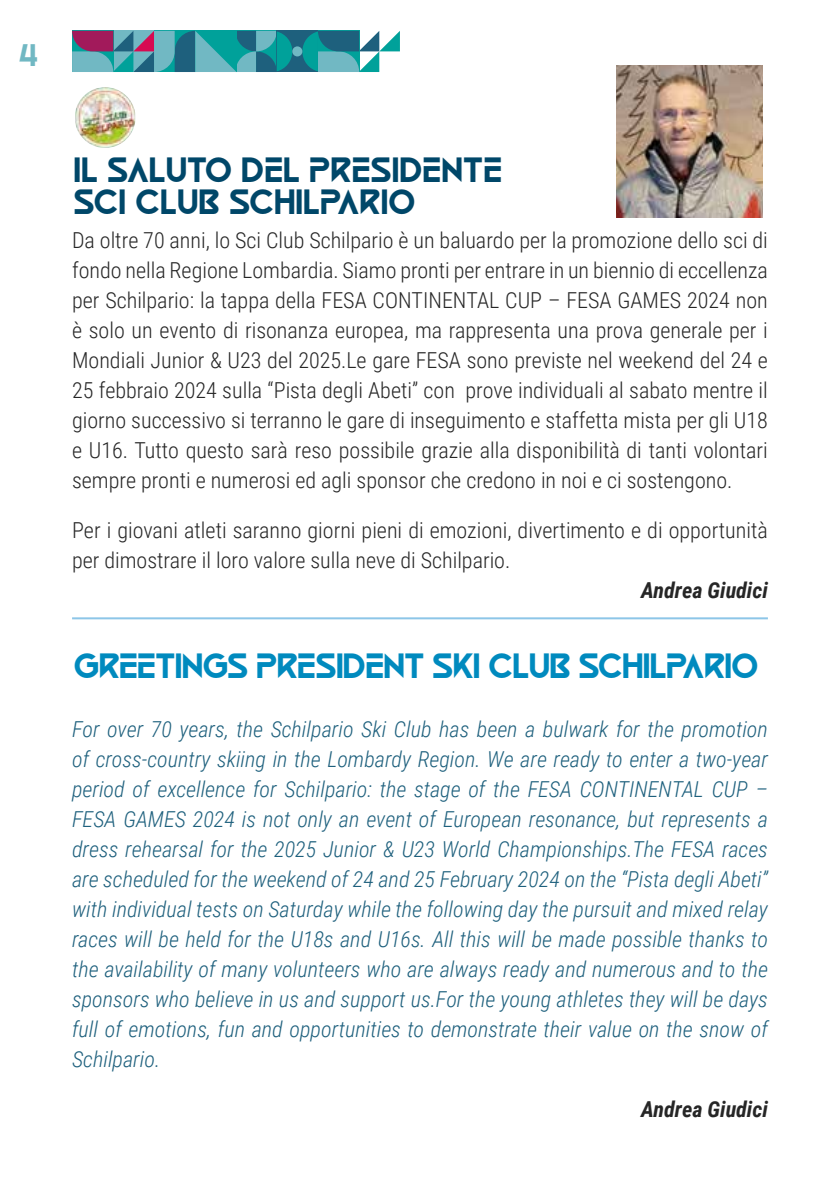
<style>
.page{position:relative;width:840px;height:1191px;background:#fff}
.page>*{position:absolute;margin:0;border:0;box-sizing:border-box;transform-origin:0 0}
.t1{font:36px/31.2px "Black Future";color:#004769}
.t2{font:36px "Black Future";letter-spacing:-.02em;color:#008abe}
.t3{font:32px "Black Future";color:#71b8c3}
.t4{font:italic 300 22px/30px "Roboto Condensed";color:#1e607d;text-align:justify}
.t5{font:300 22px/30px "Roboto Condensed";color:#262626;text-align:justify}
.t6{font:italic 700 22px "Roboto Condensed";color:#262626}
</style>
<div class="page">
<svg style="left:72px;top:31px;width:327px;height:41px;background:#4e94a3"></svg>
<img style="left:616px;top:66px;width:146px;height:152px">
<img style="left:75px;top:87px;width:60px;height:61px">
<hr style="left:72px;top:617px;width:695px;height:2px;background:#8dc6e8">
<h2 class="t3" style="left:17px;top:37px;width:21px">4</h2>
<h1 class="t1" style="left:72px;top:155px;width:430px">IL SALUTO DEL PRESIDENTE<br>SCI CLUB SCHILPARIO</h1>
<p class="t5" style="left:72px;top:224px;width:697px">Da oltre 70 anni, lo Sci Club Schilpario è un baluardo per la promozione dello sci di fondo nella Regione Lombardia. Siamo pronti per entrare in un biennio di eccellenza per Schilpario: la tappa della FESA CONTINENTAL CUP – FESA GAMES 2024 non è solo un evento di risonanza europea, ma rappresenta una prova generale per i Mondiali Junior &amp; U23 del 2025.Le gare FESA sono previste nel weekend del 24 e 25 febbraio 2024 sulla “Pista degli Abeti” con prove individuali al sabato mentre il giorno successivo si terranno le gare di inseguimento e staffetta mista per gli U18 e U16. Tutto questo sarà reso possibile grazie alla disponibilità di tanti volontari sempre pronti e numerosi ed agli sponsor che credono in noi e ci sostengono.</p>
<p class="t5" style="left:72px;top:514px;width:697px">Per i giovani atleti saranno giorni pieni di emozioni, divertimento e di opportunità per dimostrare il loro valore sulla neve di Schilpario.</p>
<p class="t6" style="left:640px;top:575px;width:128px">Andrea Giudici</p>
<h1 class="t2" style="left:72px;top:645px;width:686px">GREETINGS PRESIDENT SKI CLUB SCHILPARIO</h1>
<p class="t4" style="left:72px;top:713px;width:697px">For over 70 years, the Schilpario Ski Club has been a bulwark for the promotion of cross-country skiing in the Lombardy Region. We are ready to enter a two-year period of excellence for Schilpario: the stage of the FESA CONTINENTAL CUP – FESA GAMES 2024 is not only an event of European resonance, but represents a dress rehearsal for the 2025 Junior &amp; U23 World Championships.The FESA races are scheduled for the weekend of 24 and 25 February 2024 on the “Pista degli Abeti” with individual tests on Saturday while the following day the pursuit and mixed relay races will be held for the U18s and U16s. All this will be made possible thanks to the availability of many volunteers who are always ready and numerous and to the sponsors who believe in us and support us.For the young athletes they will be days full of emotions, fun and opportunities to demonstrate their value on the snow of Schilpario.</p>
<p class="t6" style="left:640px;top:1094px;width:128px">Andrea Giudici</p>
</div>
